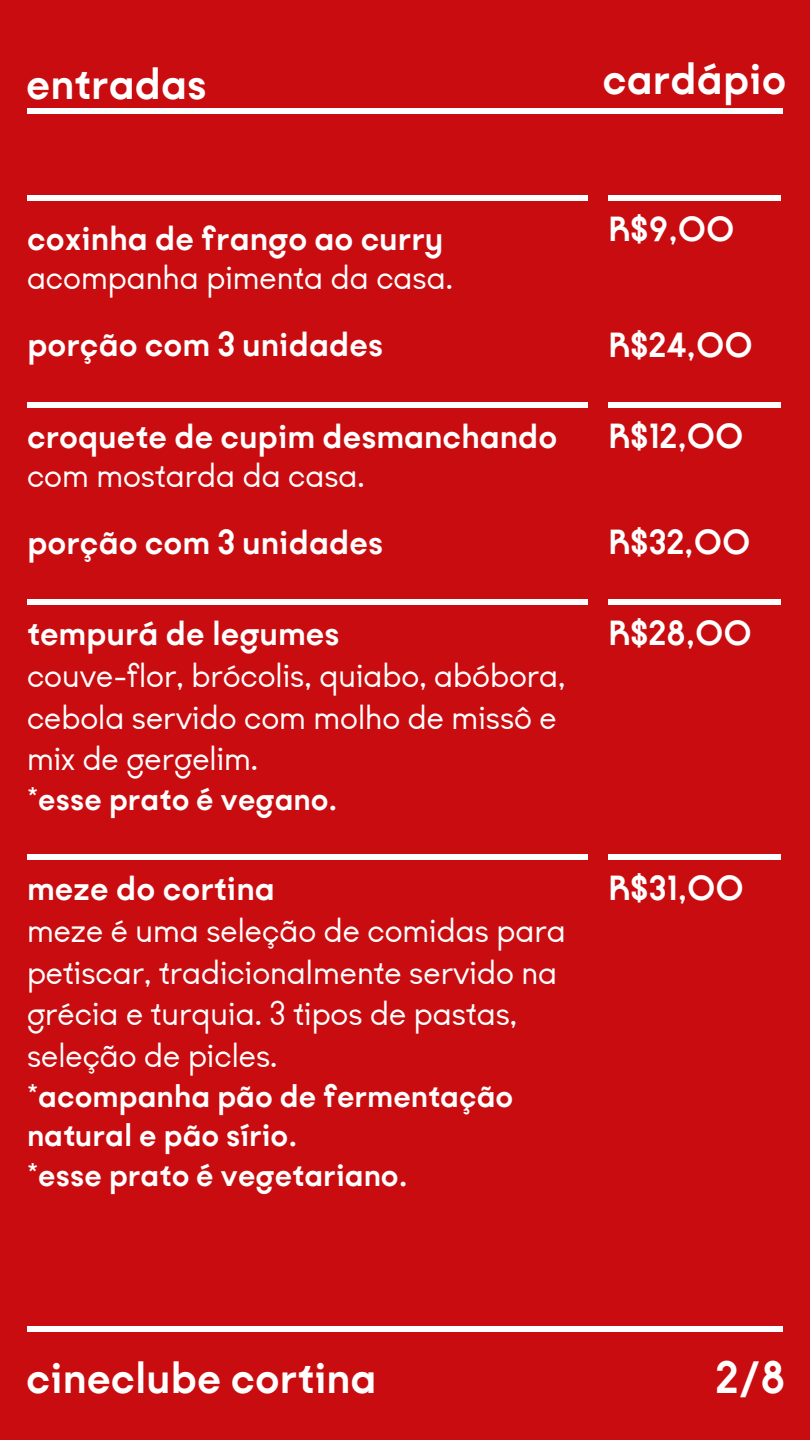
<style>
.page{position:relative;width:810px;height:1440px;background:#c90c0f}
.page>*{position:absolute;margin:0;border:0;box-sizing:border-box;transform-origin:0 0}
.t1{font:700 48.75px "Kobe";color:#fff}
.t2{font:37.5px/41.6px "Kobe";color:#fff}
.t3{font:700 37.5px "Kobe";color:#fff}
.t4{font:700 35.25px/39.4px "Kobe";color:#fff}
.s1{font-weight:400}
</style>
<div class="page">
<div style="left:27px;top:195px;width:561px;height:5px;background:#fff"></div>
<div style="left:27px;top:402px;width:561px;height:6px;background:#fff"></div>
<div style="left:27px;top:600px;width:561px;height:5px;background:#fff"></div>
<div style="left:27px;top:855px;width:561px;height:5px;background:#fff"></div>
<div style="left:27px;top:108px;width:756px;height:5px;background:#fff"></div>
<div style="left:27px;top:1327px;width:756px;height:5px;background:#fff"></div>
<div style="left:608px;top:195px;width:172px;height:5px;background:#fff"></div>
<div style="left:608px;top:402px;width:172px;height:6px;background:#fff"></div>
<div style="left:608px;top:600px;width:172px;height:5px;background:#fff"></div>
<div style="left:608px;top:855px;width:172px;height:5px;background:#fff"></div>
<p class="t1" style="left:26px;top:61px;width:182px">entradas</p>
<p class="t3" style="left:27px;top:221px;width:418px">coxinha de frango ao curry</p>
<p class="t2" style="left:27px;top:258px;width:427px">acompanha pimenta da casa.</p>
<p class="t1" style="left:602px;top:57px;width:185px">cardápio</p>
<p class="t3" style="left:608px;top:212px;width:128px">R$9,00</p>
<p class="t3" style="left:27px;top:327px;width:358px">porção com 3 unidades</p>
<p class="t3" style="left:608px;top:328px;width:146px">R$24,00</p>
<p class="t3" style="left:27px;top:419px;width:532px">croquete de cupim desmanchando</p>
<p class="t2" style="left:27px;top:456px;width:339px">com mostarda da casa.</p>
<p class="t3" style="left:608px;top:419px;width:137px">R$12,00</p>
<p class="t3" style="left:27px;top:525px;width:358px">porção com 3 unidades</p>
<p class="t3" style="left:608px;top:525px;width:144px">R$32,00</p>
<p class="t3" style="left:27px;top:616px;width:314px">tempurá de legumes</p>
<p class="t2" style="left:27px;top:656px;width:540px">couve-flor, brócolis, quiabo, abóbora, cebola servido com molho de missô e mix de gergelim.</p>
<p class="t4" style="left:27px;top:781px;width:312px"><span class="s1">*</span>esse prato é vegano.</p>
<p class="t3" style="left:27px;top:872px;width:249px">meze do cortina</p>
<p class="t2" style="left:27px;top:911px;width:540px">meze é uma seleção de comidas para petiscar, tradicionalmente servido na grécia e turquia. 3 tipos de pastas, seleção de picles.</p>
<p class="t4" style="left:27px;top:1078px;width:488px"><span class="s1">*</span>acompanha pão de fermentação natural e pão sírio.</p>
<p class="t4" style="left:27px;top:1156px;width:382px"><span class="s1">*</span>esse prato é vegetariano.</p>
<p class="t3" style="left:608px;top:616px;width:145px">R$28,00</p>
<p class="t3" style="left:608px;top:871px;width:137px">R$31,00</p>
<p class="t1" style="left:26px;top:1356px;width:352px">cineclube cortina</p>
<p class="t1" style="left:716px;top:1356px;width:71px">2/8</p>
</div>
